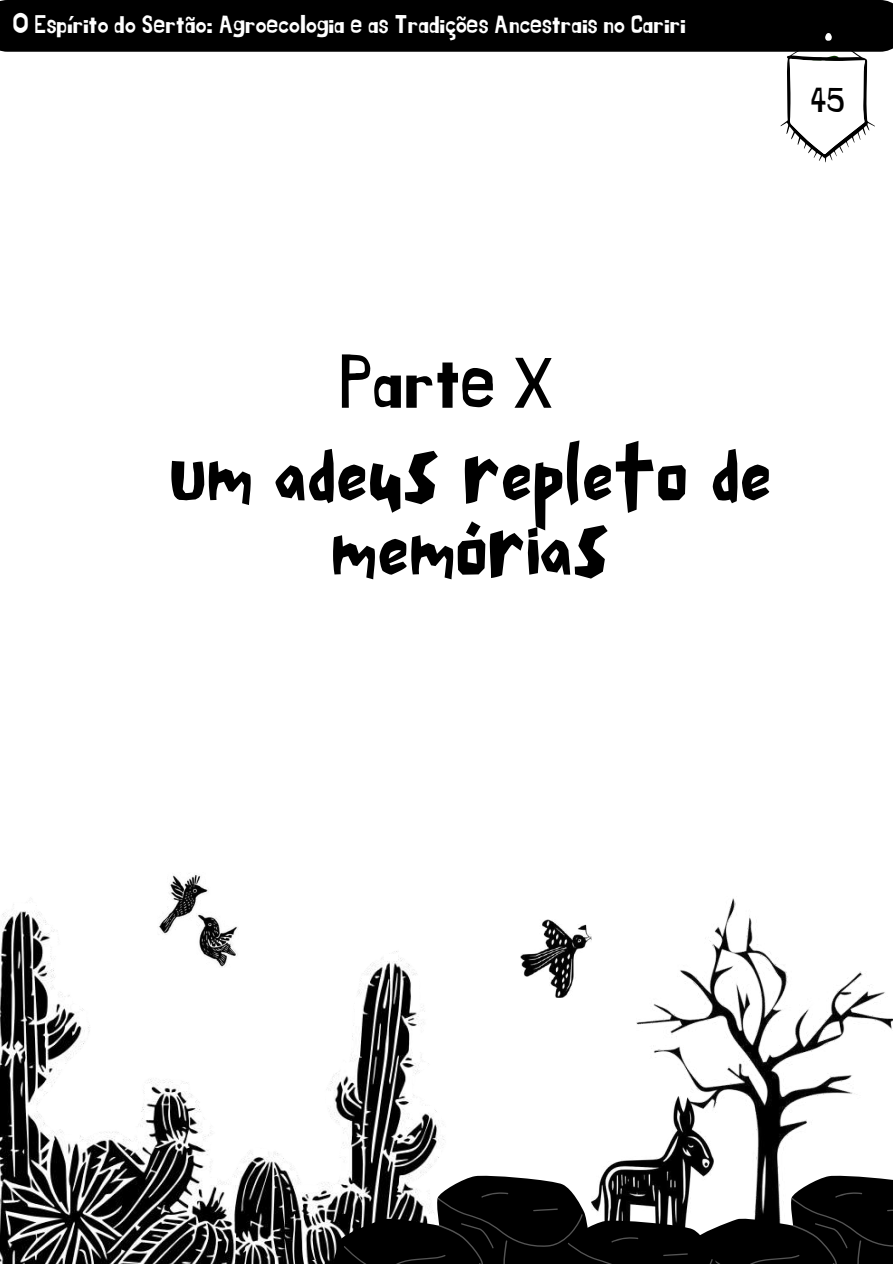
<style>
.page{position:relative;width:893px;height:1264px;background:#fff}
.page>*{position:absolute;margin:0;border:0;box-sizing:border-box;transform-origin:0 0}
.t1{font:75px/74.2px "NF PAGKAKI Regular";color:#000;text-align:center}
.t2{font:75px "Jingleberry";color:#000}
.t3{font:37.5px "Jingleberry";color:#093400}
.t4{font:37.5px "Jingleberry";color:#000}
.t5{font:25.5px "Jingleberry";color:#fff}
</style>
<div class="page">
<img style="left:0;top:898px;width:444px;height:365px">
<img style="left:636px;top:898px;width:256px;height:276px">
<img style="left:603px;top:1096px;width:110px;height:78px">
<img style="left:157px;top:875px;width:81px;height:92px">
<img style="left:520px;top:920px;width:71px;height:77px">
<svg style="left:332px;top:1174px;width:560px;height:89px"></svg>
<div style="left:0;top:0;width:892px;height:52px;background:#000"></div>
<svg style="left:780px;top:30px;width:95px;height:132px"></svg>
<p class="t5" style="left:12px;top:12px;width:675px">O Espírito do Sertão: Agroecologia e as Tradições Ancestrais no Cariri</p>
<h2 class="t3" style="left:810px;top:54px;width:34px">12</h2>
<h2 class="t4" style="left:810px;top:82px;width:36px">45</h2>
<h1 class="t2" style="left:340px;top:348px;width:215px">Parte X</h1>
<h1 class="t1" style="left:169px;top:437px;width:604px">Um adeus repleto de memórias</h1>
</div>
